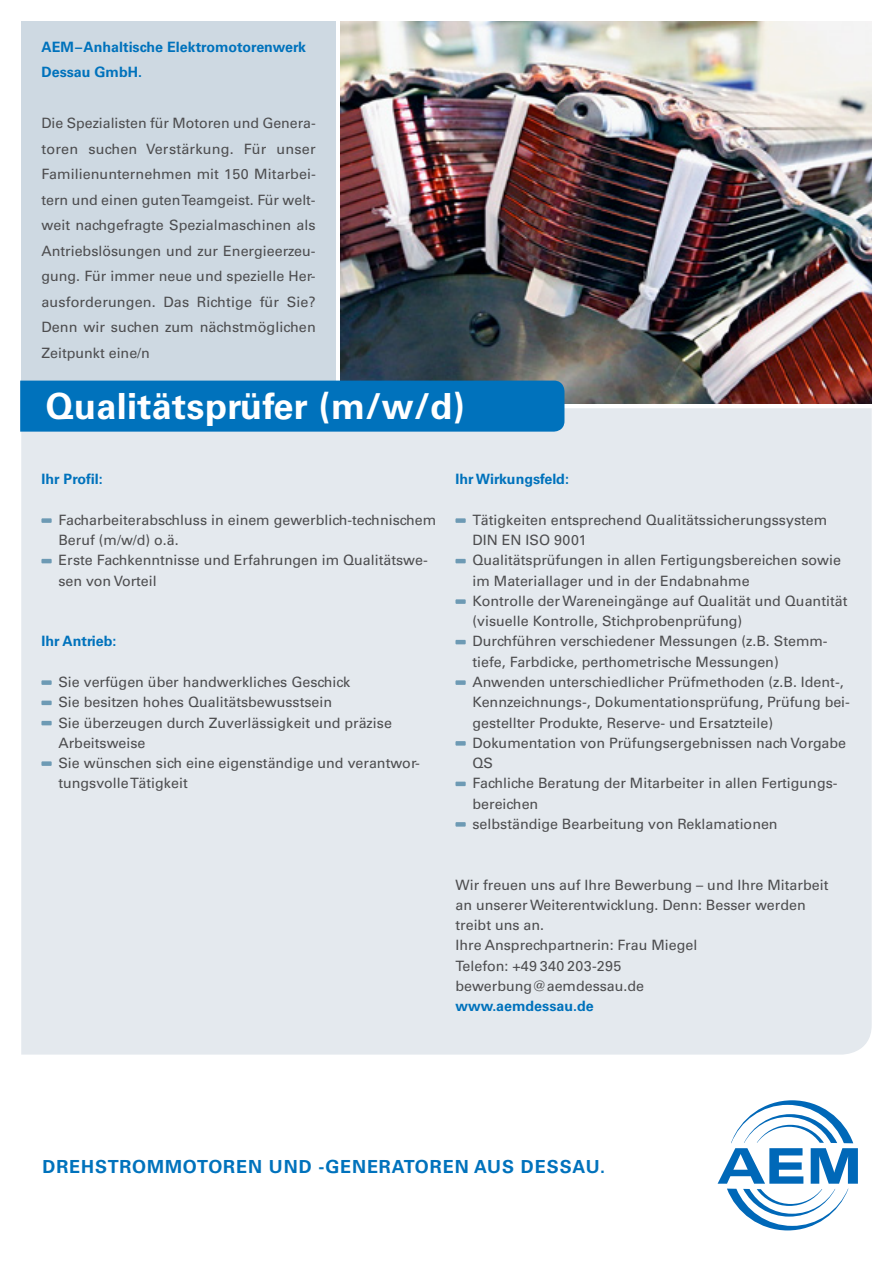
<style>
.page{position:relative;width:893px;height:1263px;background:#fff}
.page>*{position:absolute;margin:0;border:0;box-sizing:border-box;transform-origin:0 0}
.t1{font:700 36px "Univers LT Std";letter-spacing:.01em;color:#fff}
.t2{font:700 18px "Univers LT Std";letter-spacing:.05em;color:#0072bc}
.t3{font:14.25px/20.2px "Univers LT Std";color:#4d4d4f}
.t4{font:700 14.25px/25.5px "Univers LT Std";color:#0072bc}
</style>
<div class="page">
<img style="left:340px;top:21px;width:532px;height:383px">
<div style="left:21px;top:408px;width:851px;height:646px;background:#e4e9ee"></div>
<div style="left:41px;top:518px;width:11px;height:5px;background:#6d9ab4"></div>
<svg style="left:41px;top:559px;width:11px;height:4px"></svg>
<div style="left:41px;top:680px;width:11px;height:5px;background:#6d9ab4"></div>
<svg style="left:41px;top:701px;width:11px;height:4px"></svg>
<svg style="left:41px;top:721px;width:11px;height:4px"></svg>
<div style="left:41px;top:761px;width:11px;height:5px;background:#6d9ab4"></div>
<div style="left:455px;top:518px;width:11px;height:5px;background:#6d9ab4"></div>
<svg style="left:455px;top:559px;width:11px;height:4px"></svg>
<div style="left:455px;top:599px;width:11px;height:5px;background:#6d9ab4"></div>
<svg style="left:455px;top:640px;width:11px;height:4px"></svg>
<div style="left:455px;top:680px;width:11px;height:5px;background:#6d9ab4"></div>
<div style="left:455px;top:741px;width:11px;height:5px;background:#6d9ab4"></div>
<svg style="left:455px;top:782px;width:11px;height:4px"></svg>
<div style="left:455px;top:822px;width:11px;height:5px;background:#6d9ab4"></div>
<div style="left:21px;top:21px;width:315px;height:383px;background:#ced9e2"></div>
<div style="left:20px;top:381px;width:544px;height:51px;background:#0072bc"></div>
<svg style="left:718px;top:1100px;width:140px;height:130px"></svg>
<p class="t4" style="left:41px;top:34px;width:266px">AEM – Anhaltische Elektromotorenwerk<br>Dessau GmbH.</p>
<p class="t3" style="left:41px;top:111px;width:276px;line-height:25.5px;text-align:justify">Die Spezialisten für Motoren und Genera&shy;toren suchen Verstärkung. Für unser Familienunternehmen mit 150 Mitarbei&shy;tern und einen guten Teamgeist. Für welt&shy;weit nachgefragte Spezialmaschinen als Antriebslösungen und zur Energieerzeu&shy;gung. Für immer neue und spezielle Her&shy;ausforderungen. Das Richtige für Sie?<br>Denn wir suchen zum nächstmöglichen Zeitpunkt eine/n</p>
<h1 class="t1" style="left:46px;top:385px;width:421px">Qualitätsprüfer (m/w/d)</h1>
<p class="t4" style="left:41px;top:467px;width:63px">Ihr Profil:</p>
<p class="t3" style="left:58px;top:510px;width:379px">Facharbeiterabschluss in einem gewerblich-technischem Beruf (m/w/d) o.ä.<br>Erste Fachkenntnisse und Erfahrungen im Qualitätswe&shy;sen von Vorteil</p>
<p class="t4" style="left:41px;top:629px;width:77px">Ihr Antrieb:</p>
<p class="t3" style="left:58px;top:672px;width:363px">Sie verfügen über handwerkliches Geschick<br>Sie besitzen hohes Qualitätsbewusstsein<br>Sie überzeugen durch Zuverlässigkeit und präzise Arbeitsweise<br>Sie wünschen sich eine eigenständige und verantwor&shy;tungsvolle Tätigkeit</p>
<p class="t4" style="left:455px;top:467px;width:115px">Ihr Wirkungsfeld:</p>
<p class="t3" style="left:472px;top:510px;width:379px">Tätigkeiten entsprechend Qualitätssicherungssystem DIN EN ISO 9001<br>Qualitätsprüfungen in allen Fertigungsbereichen sowie im Materiallager und in der Endabnahme<br>Kontrolle der Wareneingänge auf Qualität und Quantität (visuelle Kontrolle, Stichprobenprüfung)<br>Durchführen verschiedener Messungen (z.B. Stemm&shy;tiefe, Farbdicke, perthometrische Messungen)<br>Anwenden unterschiedlicher Prüfmethoden (z.B. Ident-, Kennzeichnungs-, Dokumentationsprüfung, Prüfung bei&shy;gestellter Produkte, Reserve- und Ersatzteile)<br>Dokumentation von Prüfungsergebnissen nach Vorgabe QS<br>Fachliche Beratung der Mitarbeiter in allen Fertigungs&shy;bereichen<br>selbständige Bearbeitung von Reklamationen</p>
<p class="t3" style="left:455px;top:874px;width:374px">Wir freuen uns auf Ihre Bewerbung – und Ihre Mitarbeit an unserer Weiterentwicklung. Denn: Besser werden treibt uns an.<br>Ihre Ansprechpartnerin: Frau Miegel<br>Telefon: +49 340 203-295<br>bewerbung@aemdessau.de</p>
<p class="t4" style="left:455px;top:993px;width:140px">www.aemdessau.de</p>
<p class="t2" style="left:43px;top:1156px;width:564px">DrehstromMotoren und -Generatoren aus Dessau.</p>
</div>
